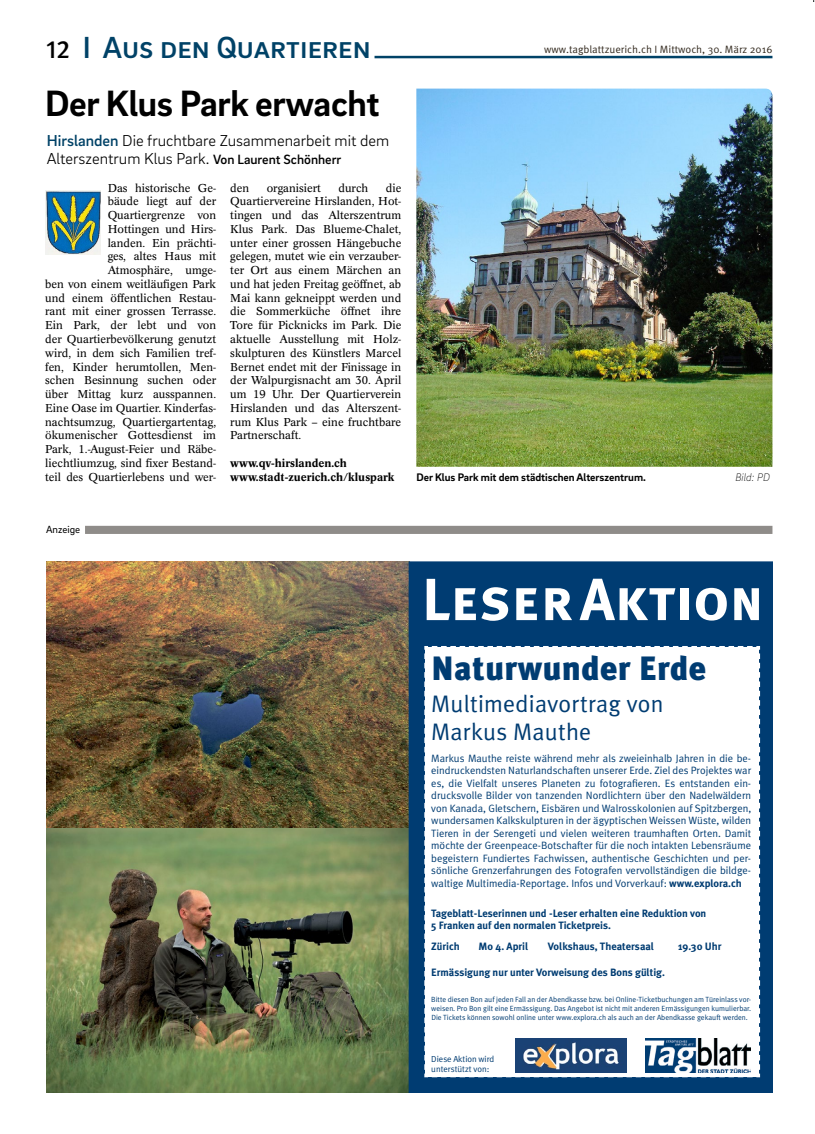
<style>
.page{position:relative;width:815px;height:1134px;background:#fff}
.page>*{position:absolute;margin:0;border:0;box-sizing:border-box;transform-origin:0 0}
.t1{font:59.38px "Meta Plus Bold Caps";color:#fff}
._30_Zweitstoff_Titel{font:700 37.5px "Brix Sans";letter-spacing:-.01em;color:#000}
.t2{font:900 33.75px "Meta Plus";letter-spacing:.01em;color:#003c72}
.t3{font:500 31.25px "Brix Sans";color:#004267}
.t4{font:23.88px/27.9px "Meta Plus Normal";letter-spacing:.01em;color:#003c72}
.Lead_x06{font:300 16.25px/18.1px "Brix Sans";color:#000}
.Grundschrift_x08{font:11.25px/13.8px "Concorde Pro";color:#000;text-align:right}
.Grundschrift_x08-2{font:500 11.25px "Concorde Pro";color:#000}
.Legende_x11{font:700 11.25px "Brix Sans";color:#000}
.Legende_x11-2{font:italic 200 11.25px "Brix Sans";color:#000}
.t5{font:10.62px/12.5px "Meta Plus Normal";color:#003c72;text-align:justify}
.t6{font:700 10.62px/12.5px "Meta Plus";letter-spacing:-.005em;color:#003c72}
.t7{font:10.62px "Meta Pro Norm";color:#332a1f}
.Anzeige{font:10.62px "Brix Sans";color:#000}
.t8{font:8.75px/10.5px "Meta Plus Normal";letter-spacing:-.005em;color:#003c72}
.t9{font:7.5px/8.8px "Meta Plus Normal";color:#003c72;text-align:justify}
.s1{font-family:"Meta Pro";font-size:25px;color:#000}
.s2{font-weight:500;color:#004267}
.s3{font-weight:500;font-size:13.75px}
.s4{font-family:"Meta Plus";font-weight:700}
</style>
<div class="page">
<hr style="left:46px;top:56px;width:726px;height:2px;background:#004267">
<div style="left:41px;top:51px;width:334px;height:9px;background:#fff"></div>
<img style="left:416px;top:89px;width:356px;height:378px">
<img style="left:46px;top:191px;width:55px;height:63px">
<div style="left:85px;top:526px;width:687px;height:8px;background:#8f8c89"></div>
<img style="left:46px;top:561px;width:363px;height:532px">
<div style="left:409px;top:561px;width:363px;height:532px;background:#003c72"></div>
<svg style="left:423px;top:645px;width:338px;height:433px"></svg>
<img style="left:646px;top:1038px;width:105px;height:34px">
<img style="left:516px;top:1038px;width:111px;height:35px">
<p class="t3" style="left:46px;top:27px;width:326px"><span class="s1">12</span> I Aus den Quartieren</p>
<p class="t7" style="left:544px;top:41px;width:230px">www.tagblattzuerich.ch I Mittwoch, 30. März 2016</p>
<p class="_30_Zweitstoff_Titel" style="left:45px;top:78px;width:336px">Der Klus Park erwacht</p>
<p class="Lead_x06" style="left:47px;top:131px;width:344px"><span class="s2">Hirslanden</span> Die fruchtbare Zusammenarbeit mit dem<br>Alterszentrum Klus Park. <span class="s3">Von Laurent Schönherr</span></p>
<p class="Grundschrift_x08" style="left:45px;top:181px;width:172px">Das historische Ge-<br>bäude liegt auf der<br>Quartiergrenze von<br>Hottingen und Hirs-<br>landen. Ein prächti-<br>ges, altes Haus mit<br>Atmosphäre, umge-<br>ben von einem weitläufigen Park und einem öffentlichen Restau&shy;rant mit einer grossen Terrasse.<br>Ein Park, der lebt und von der Quartierbevölkerung genutzt wird, in dem sich Familien tref&shy;fen, Kinder herumtollen, Men&shy;schen Besinnung suchen oder über Mittag kurz ausspannen.<br>Eine Oase im Quartier. Kinderfas&shy;nachtsumzug, Quartiergartentag, ökumenischer Gottesdienst im<br>Park, 1.-August-Feier und Räbe&shy;liechtliumzug, sind fixer Bestand&shy;teil des Quartierlebens und wer-</p>
<p class="Grundschrift_x08" style="left:230px;top:181px;width:20px">den</p>
<p class="Grundschrift_x08" style="left:267px;top:181px;width:56px">organisiert</p>
<p class="Grundschrift_x08" style="left:338px;top:181px;width:31px">durch</p>
<p class="Grundschrift_x08" style="left:230px;top:181px;width:172px;text-align:justify;text-indent:155px">die Quartiervereine Hirslanden, Hot&shy;tingen und das Alterszentrum Klus Park. Das Blueme-Chalet, unter einer grossen Hängebuche gelegen, mutet wie ein verzauber&shy;ter Ort aus einem Märchen an und hat jeden Freitag geöffnet, ab Mai kann gekneippt werden und die Sommerküche öffnet ihre Tore für Picknicks im Park. Die aktuelle Ausstellung mit Holz&shy;skulpturen des Künstlers Marcel Bernet endet mit der Finissage in der Walpurgisnacht am 30. April um 19 Uhr. Der Quartierverein Hirslanden und das Alterszent&shy;rum Klus Park – eine fruchtbare Partnerschaft.</p>
<p class="Grundschrift_x08-2" style="left:230px;top:455px;width:118px">www.qv-hirslanden.ch</p>
<p class="Grundschrift_x08-2" style="left:230px;top:469px;width:166px">www.stadt-zuerich.ch/kluspark</p>
<p class="Legende_x11" style="left:416px;top:469px;width:231px">Der Klus Park mit dem städtischen Alterszentrum.</p>
<p class="Legende_x11-2" style="left:735px;top:470px;width:36px">Bild: PD</p>
<p class="Anzeige" style="left:46px;top:523px;width:36px">Anzeige</p>
<p class="t1" style="left:422px;top:565px;width:344px">LeserAktion</p>
<p class="t2" style="left:431px;top:648px;width:276px">Naturwunder Erde</p>
<p class="t4" style="left:431px;top:689px;width:234px">Multimediavortrag von<br>Markus Mauthe</p>
<p class="t5" style="left:431px;top:751px;width:321px">Markus Mauthe reiste während mehr als zweieinhalb Jahren in die be&shy;eindruckendsten Naturlandschaften unserer Erde. Ziel des Projektes war es, die Vielfalt unseres Planeten zu fotografieren. Es entstanden ein&shy;drucksvolle Bilder von tanzenden Nordlichtern über den Nadelwäldern von Kanada, Gletschern, Eisbären und Walrosskolonien auf Spitzbergen, wundersamen Kalkskulpturen in der ägyptischen Weissen Wüste, wilden Tieren in der Serengeti und vielen weiteren traumhaften Orten. Damit möchte der Greenpeace-Botschafter für die noch intakten Lebensräume begeistern Fundiertes Fachwissen, authentische Geschichten und per&shy;sönliche Grenzerfahrungen des Fotografen vervollständigen die bildge&shy;waltige Multimedia-Reportage. Infos und Vorverkauf: <span class="s4">www.explora.ch</span></p>
<p class="t6" style="left:431px;top:906px;width:277px">Tageblatt-Leserinnen und -Leser erhalten eine Reduktion von<br>5 Franken auf den normalen Ticketpreis.</p>
<p class="t6" style="left:431px;top:940px;width:30px">Zürich</p>
<p class="t6" style="left:479px;top:940px;width:51px">Mo 4. April</p>
<p class="t6" style="left:548px;top:940px;width:108px">Volkshaus, Theatersaal</p>
<p class="t6" style="left:678px;top:940px;width:45px">19.30 Uhr</p>
<p class="t6" style="left:431px;top:966px;width:235px">Ermässigung nur unter Vorweisung des Bons gültig.</p>
<p class="t9" style="left:431px;top:995px;width:321px">Bitte diesen Bon auf jeden Fall an der Abendkasse bzw. bei Online-Ticketbuchungen am Türeinlass vor&shy;weisen. Pro Bon gilt eine Ermässigung. Das Angebot ist nicht mit anderen Ermässigungen kumulierbar.<br>Die Tickets können sowohl online unter www.explora.ch als auch an der Abendkasse gekauft werden.</p>
<p class="t8" style="left:431px;top:1053px;width:65px">Diese Aktion wird unterstützt von:</p>
</div>
